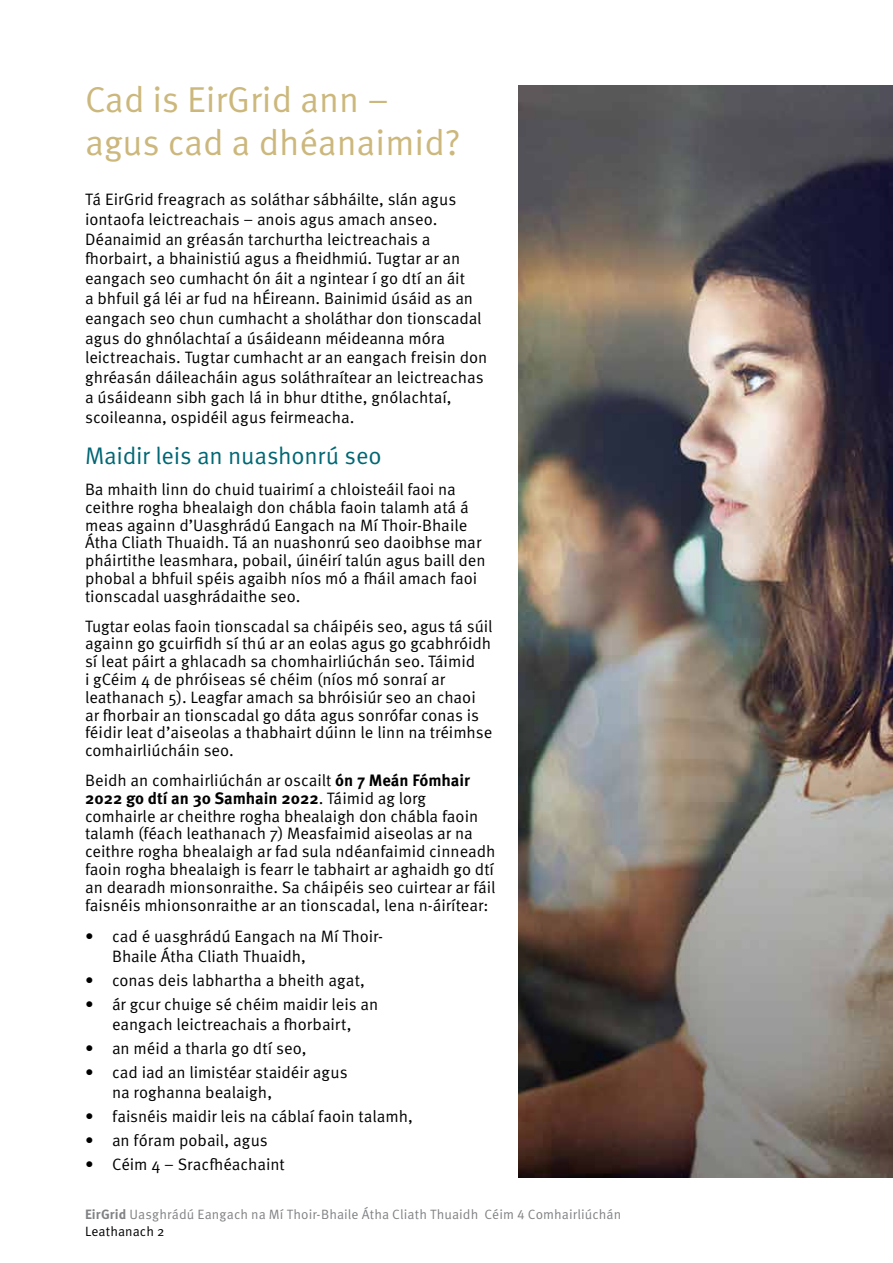
<style>
.page{position:relative;width:893px;height:1263px;background:#fff}
.page>*{position:absolute;margin:0;border:0;box-sizing:border-box;transform-origin:0 0}
.t1{font:36px/43.2px "Meta Pro Norm";color:#ccb87c}
.t2{font:24px "Meta Pro Norm";letter-spacing:-.01em;color:#006774}
.t3{font:16.5px/17.9px "Meta Pro Norm";letter-spacing:-.005em;color:#000}
.t4{font:700 16.5px "Meta Pro";color:#000}
.t5{font:13.5px/17.7px "Meta Pro Norm";letter-spacing:.005em;color:#808285}
.s1{font-family:"Meta Pro";font-weight:700}
.s2{font-family:"Meta Pro Norm";font-weight:400}
.s3{color:#000}
</style>
<div class="page">
<img style="left:519px;top:85px;width:374px;height:1093px">
<h1 class="t1" style="left:85px;top:76px;width:377px">Cad is EirGrid ann – agus cad a dhéanaimid?</h1>
<p class="t3" style="left:85px;top:188px;width:404px;line-height:19.8px">Tá EirGrid freagrach as soláthar sábháilte, slán agus iontaofa leictreachais – anois agus amach anseo.<br>Déanaimid an gréasán tarchurtha leictreachais a fhorbairt, a bhainistiú agus a fheidhmiú. Tugtar ar an eangach seo cumhacht ón áit a ngintear í go dtí an áit<br>a bhfuil gá léi ar fud na hÉireann. Bainimid úsáid as an eangach seo chun cumhacht a sholáthar don tionscadal agus do ghnólachtaí a úsáideann méideanna móra leictreachais. Tugtar cumhacht ar an eangach freisin don ghréasán dáileacháin agus soláthraítear an leictreachas a úsáideann sibh gach lá in bhur dtithe, gnólachtaí, scoileanna, ospidéil agus feirmeacha.</p>
<h2 class="t2" style="left:85px;top:438px;width:298px">Maidir leis an nuashonrú seo</h2>
<p class="t3" style="left:85px;top:479px;width:402px">Ba mhaith linn do chuid tuairimí a chloisteáil faoi na ceithre rogha bhealaigh don chábla faoin talamh atá á meas againn d’Uasghrádú Eangach na Mí Thoir-Bhaile Átha Cliath Thuaidh. Tá an nuashonrú seo daoibhse mar pháirtithe leasmhara, pobail, úinéirí talún agus baill den phobal a bhfuil spéis agaibh níos mó a fháil amach faoi tionscadal uasghrádaithe seo.</p>
<p class="t3" style="left:85px;top:616px;width:409px">Tugtar eolas faoin tionscadal sa cháipéis seo, agus tá súil againn go gcuirfidh sí thú ar an eolas agus go gcabhróidh sí leat páirt a ghlacadh sa chomhairliúchán seo. Táimid<br>i gCéim 4 de phróiseas sé chéim (níos mó sonraí ar leathanach 5). Leagfar amach sa bhróisiúr seo an chaoi ar fhorbair an tionscadal go dáta agus sonrófar conas is féidir leat d’aiseolas a thabhairt dúinn le linn na tréimhse comhairliúcháin seo.</p>
<p class="t3" style="left:85px;top:770px;width:387px">Beidh an comhairliúchán ar oscailt <span class="s1">ón 7 Meán Fómhair</span></p>
<p class="t4" style="left:85px;top:785px;width:342px">2022 go dtí an 30 Samhain 2022<span class="s2">. Táimid ag lorg</span></p>
<p class="t3" style="left:85px;top:806px;width:412px">comhairle ar cheithre rogha bhealaigh don chábla faoin talamh (féach leathanach 7) Measfaimid aiseolas ar na ceithre rogha bhealaigh ar fad sula ndéanfaimid cinneadh faoin rogha bhealaigh is fearr le tabhairt ar aghaidh go dtí an dearadh mionsonraithe. Sa cháipéis seo cuirtear ar fáil faisnéis mhionsonraithe ar an tionscadal, lena n-áirítear:</p>
<p class="t3" style="left:112px;top:926px;width:272px;line-height:19.8px;text-indent:-27px">• cad é uasghrádú Eangach na Mí Thoir-<br>Bhaile Átha Cliath Thuaidh,</p>
<p class="t3" style="left:85px;top:970px;width:281px">• conas deis labhartha a bheith agat,</p>
<p class="t3" style="left:85px;top:994px;width:295px;line-height:19.8px;text-align:center">• ár gcur chuige sé chéim maidir leis an eangach leictreachais a fhorbairt,</p>
<p class="t3" style="left:85px;top:1038px;width:223px">• an méid a tharla go dtí seo,</p>
<p class="t3" style="left:112px;top:1061px;width:237px;line-height:19.8px;text-indent:-27px">• cad iad an limistéar staidéir agus na roghanna bealaigh,</p>
<p class="t3" style="left:85px;top:1106px;width:329px">• faisnéis maidir leis na cáblaí faoin talamh,</p>
<p class="t3" style="left:85px;top:1130px;width:184px">• an fóram pobail, agus</p>
<p class="t3" style="left:85px;top:1154px;width:201px">• Céim 4 – Sracfhéachaint</p>
<p class="t5" style="left:85px;top:1204px;width:538px"><span class="s1">EirGrid</span> Uasghrádú Eangach na Mí Thoir-Bhaile Átha Cliath Thuaidh Céim 4 Comhairliúchán<br><span class="s3">Leathanach 2</span></p>
</div>
